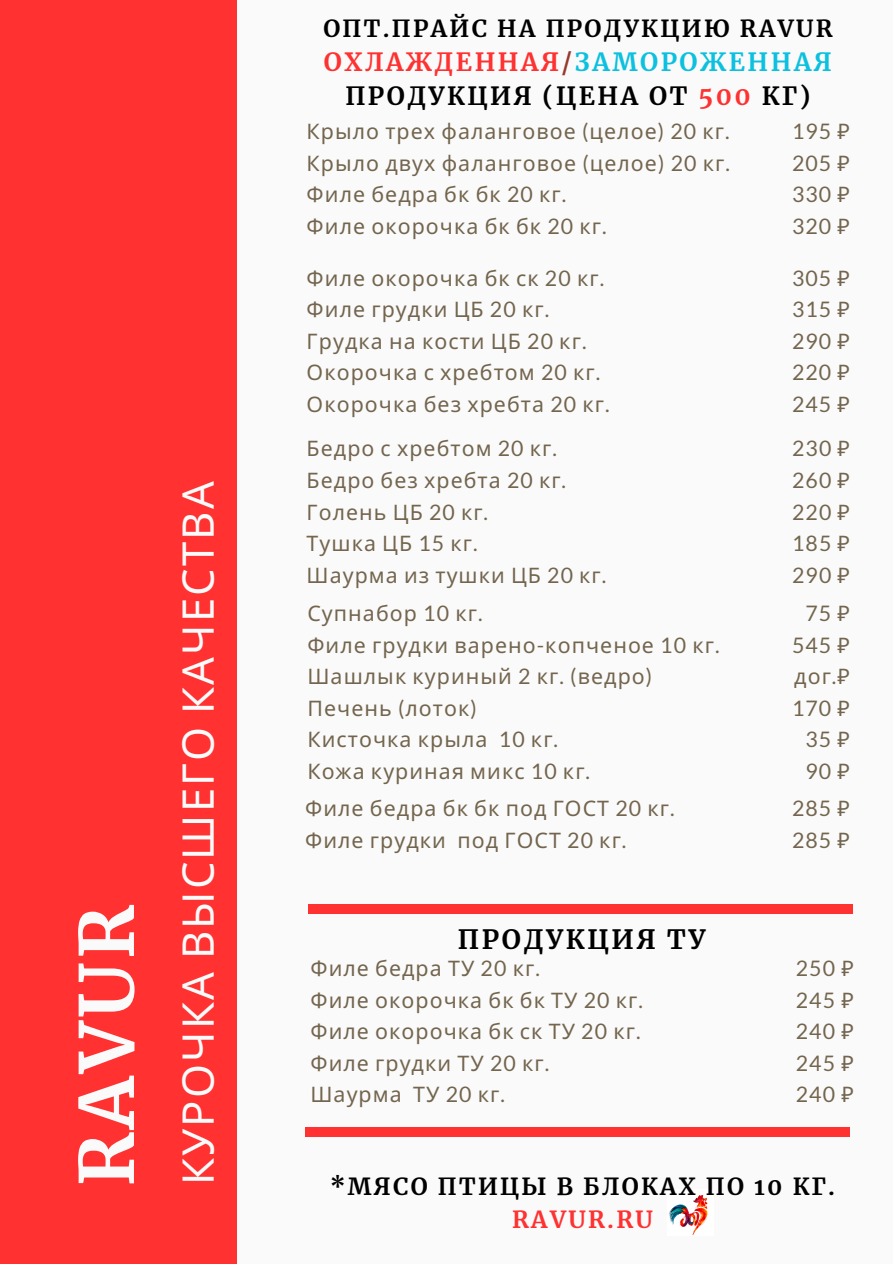
<style>
.page{position:relative;width:893px;height:1264px;background:#fff}
.page>*{position:absolute;margin:0;border:0;box-sizing:border-box;transform-origin:0 0}
.t1{font:700 74.4px "Merriweather";color:#fafafa}
.t2{font:43.65px "Noto Sans";letter-spacing:.05em;color:#fafafa}
.t3{font:700 26.25px "Merriweather";letter-spacing:.1em;color:#000}
.t4{font:700 24.75px/33.8px "Merriweather";letter-spacing:.1em;color:#000;text-align:center}
.t5{font:700 23.25px "Merriweather";letter-spacing:.1em;color:#000}
.t6{font:700 23.25px "Merriweather";letter-spacing:.1em;color:#ff3131}
.t7{font:21.3px "Noto Sans";letter-spacing:.05em;color:#73654e}
.t8{font:21.3px "Lato";letter-spacing:.05em;color:#73654e}
.s1{color:#ff3131}
.s2{color:#98382c}
.s3{color:#0cc0df}
.s4{font-family:"Lato"}
.s5{font-family:"Noto Sans"}
</style>
<div class="page">
<div style="left:0;top:0;width:892px;height:1263px;background:#ff3131"></div>
<div style="left:237px;top:0;width:655px;height:1263px;background:#fafafa"></div>
<div style="left:308px;top:904px;width:544px;height:9px;background:#ff3131"></div>
<img style="left:669px;top:1195px;width:39px;height:40px">
<div style="left:305px;top:1127px;width:545px;height:9px;background:#ff3131"></div>
<h1 class="t1" style="left:61px;top:1186px;width:283px;rotate:-90deg">RAVUR</h1>
<h2 class="t2" style="left:167px;top:1185px;width:705px;rotate:-90deg">КУРОЧКА ВЫСШЕГО КАЧЕСТВА</h2>
<p class="t5" style="left:323px;top:14px;width:510px">ОПТ.ПРАЙС НА ПРОДУКЦИЮ RAVUR</p>
<p class="t4" style="left:324px;top:45px;width:509px"><span class="s1">ОХЛАЖДЕННАЯ</span><span class="s2">/</span><span class="s3">ЗАМОРОЖЕННАЯ<br></span>ПРОДУКЦИЯ (ЦЕНА ОТ <span class="s1">500</span> КГ)</p>
<h4 class="t7" style="left:306px;top:117px;width:424px">Крыло трех фаланговое <span class="s4">(</span>целое<span class="s4">) 20</span> кг<span class="s4">.</span></h4>
<p class="t7" style="left:306px;top:148px;width:425px">Крыло двух фаланговое <span class="s4">(</span>целое<span class="s4">) 20</span> кг<span class="s4">.</span></p>
<p class="t7" style="left:306px;top:180px;width:261px">Филе бедра бк бк <span class="s4">20</span> кг<span class="s4">.</span></p>
<p class="t7" style="left:306px;top:211px;width:301px">Филе окорочка бк бк <span class="s4">20</span> кг<span class="s4">.</span></p>
<p class="t8" style="left:792px;top:118px;width:59px">195 <span class="s5">₽</span></p>
<p class="t8" style="left:792px;top:150px;width:59px">205 <span class="s5">₽</span></p>
<p class="t8" style="left:792px;top:181px;width:59px">330 <span class="s5">₽</span></p>
<p class="t8" style="left:792px;top:213px;width:59px">320 <span class="s5">₽</span></p>
<p class="t7" style="left:306px;top:263px;width:299px">Филе окорочка бк ск <span class="s4">20</span> кг<span class="s4">.</span></p>
<p class="t7" style="left:306px;top:295px;width:244px">Филе грудки ЦБ <span class="s4">20</span> кг<span class="s4">.</span></p>
<p class="t7" style="left:306px;top:326px;width:281px">Грудка на кости ЦБ <span class="s4">20</span> кг<span class="s4">.</span></p>
<p class="t7" style="left:306px;top:358px;width:295px">Окорочка с хребтом <span class="s4">20</span> кг<span class="s4">.</span></p>
<p class="t7" style="left:306px;top:389px;width:304px">Окорочка без хребта <span class="s4">20</span> кг<span class="s4">.</span></p>
<p class="t7" style="left:306px;top:433px;width:252px">Бедро с хребтом <span class="s4">20</span> кг<span class="s4">.</span></p>
<p class="t7" style="left:306px;top:465px;width:261px">Бедро без хребта <span class="s4">20</span> кг<span class="s4">.</span></p>
<p class="t7" style="left:306px;top:496px;width:183px">Голень ЦБ <span class="s4">20</span> кг<span class="s4">.</span></p>
<p class="t7" style="left:306px;top:528px;width:172px">Тушка ЦБ <span class="s4">15</span> кг<span class="s4">.</span></p>
<p class="t7" style="left:306px;top:559px;width:301px">Шаурма из тушки ЦБ <span class="s4">20</span> кг<span class="s4">.</span></p>
<p class="t7" style="left:307px;top:598px;width:177px">Супнабор <span class="s4">10</span> кг<span class="s4">.</span></p>
<p class="t7" style="left:307px;top:630px;width:413px">Филе грудки варено<span class="s4">-</span>копченое <span class="s4">10</span> кг<span class="s4">.</span></p>
<p class="t7" style="left:307px;top:661px;width:346px">Шашлык куриный <span class="s4">2</span> кг<span class="s4">. (</span>ведро<span class="s4">)</span></p>
<p class="t7" style="left:307px;top:693px;width:171px">Печень <span class="s4">(</span>лоток<span class="s4">)</span></p>
<p class="t7" style="left:307px;top:724px;width:252px">Кисточка крыла <span class="s4">10</span> кг<span class="s4">.</span></p>
<p class="t7" style="left:307px;top:756px;width:284px">Кожа куриная микс <span class="s4">10</span> кг<span class="s4">.</span></p>
<p class="t7" style="left:305px;top:793px;width:371px">Филе бедра бк бк под ГОСТ <span class="s4">20</span> кг<span class="s4">.</span></p>
<p class="t7" style="left:305px;top:824px;width:323px">Филе грудки под ГОСТ <span class="s4">20</span> кг<span class="s4">.</span></p>
<p class="t3" style="left:458px;top:923px;width:249px">ПРОДУКЦИЯ ТУ</p>
<p class="t7" style="left:310px;top:953px;width:231px">Филе бедра ТУ <span class="s4">20</span> кг<span class="s4">.</span></p>
<p class="t7" style="left:310px;top:984px;width:334px">Филе окорочка бк бк ТУ <span class="s4">20</span> кг<span class="s4">.</span></p>
<p class="t7" style="left:310px;top:1016px;width:331px">Филе окорочка бк ск ТУ <span class="s4">20</span> кг<span class="s4">.</span></p>
<p class="t7" style="left:310px;top:1047px;width:240px">Филе грудки ТУ <span class="s4">20</span> кг<span class="s4">.</span></p>
<p class="t7" style="left:310px;top:1079px;width:196px">Шаурма ТУ <span class="s4">20</span> кг<span class="s4">.</span></p>
<p class="t8" style="left:792px;top:265px;width:59px">305 <span class="s5">₽</span></p>
<p class="t8" style="left:792px;top:296px;width:59px">315 <span class="s5">₽</span></p>
<p class="t8" style="left:792px;top:328px;width:59px">290 <span class="s5">₽</span></p>
<p class="t8" style="left:792px;top:359px;width:59px">220 <span class="s5">₽</span></p>
<p class="t8" style="left:792px;top:391px;width:59px">245 <span class="s5">₽</span></p>
<p class="t8" style="left:792px;top:435px;width:59px">230 <span class="s5">₽</span></p>
<p class="t8" style="left:792px;top:467px;width:59px">260 <span class="s5">₽</span></p>
<p class="t8" style="left:792px;top:498px;width:59px">220 <span class="s5">₽</span></p>
<p class="t8" style="left:792px;top:530px;width:59px">185 <span class="s5">₽</span></p>
<p class="t8" style="left:792px;top:561px;width:59px">290 <span class="s5">₽</span></p>
<p class="t8" style="left:805px;top:600px;width:46px">75 <span class="s5">₽</span></p>
<p class="t8" style="left:792px;top:631px;width:59px">545 <span class="s5">₽</span></p>
<p class="t7" style="left:794px;top:661px;width:57px">дог<span class="s4">.</span>₽</p>
<p class="t8" style="left:792px;top:694px;width:59px">170 <span class="s5">₽</span></p>
<p class="t8" style="left:805px;top:726px;width:46px">35 <span class="s5">₽</span></p>
<p class="t8" style="left:805px;top:757px;width:46px">90 <span class="s5">₽</span></p>
<p class="t8" style="left:792px;top:795px;width:59px">285 <span class="s5">₽</span></p>
<h3 class="t8" style="left:792px;top:826px;width:59px">285 <span class="s5">₽</span></h3>
<p class="t8" style="left:795px;top:954px;width:59px">250 <span class="s5">₽</span></p>
<p class="t8" style="left:795px;top:986px;width:59px">245 <span class="s5">₽</span></p>
<p class="t8" style="left:795px;top:1017px;width:59px">240 <span class="s5">₽</span></p>
<p class="t8" style="left:795px;top:1049px;width:59px">245 <span class="s5">₽</span></p>
<h4 class="t8" style="left:795px;top:1080px;width:59px">240 <span class="s5">₽</span></h4>
<p class="t5" style="left:330px;top:1172px;width:506px">*МЯСО ПТИЦЫ В БЛОКАХ ПО 10 КГ.</p>
<p class="t6" style="left:512px;top:1205px;width:142px">RAVUR.RU</p>
</div>
